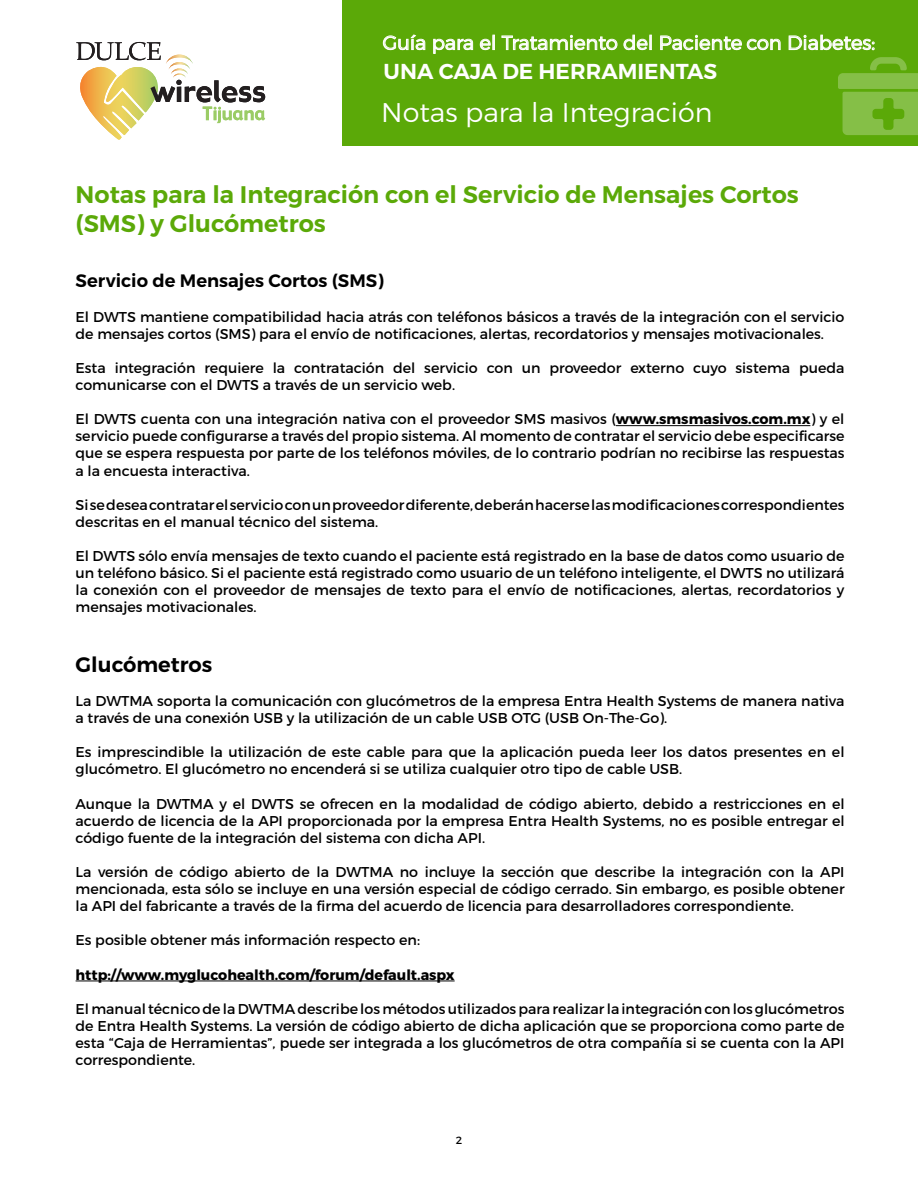
<style>
.page{position:relative;width:918px;height:1188px;background:#fff}
.page>*{position:absolute;margin:0;border:0;box-sizing:border-box;transform-origin:0 0}
.t1{font:300 27px "Montserrat";color:#fff}
.t2{font:600 24px/28.8px "Montserrat";color:#5ba908}
.t3{font:600 21.6px "Montserrat";color:#fff}
.t4{font:600 21px "Montserrat";color:#000}
.t5{font:300 19.5px "Montserrat";color:#fff}
.t6{font:600 18px "Montserrat";color:#000}
.t7{font:14.25px/17.1px "Montserrat";color:#000}
.t8{font:700 14.25px "Montserrat";color:#000}
.t9{font:10.5px "Montserrat";color:#000}
.s1{font-weight:700}
</style>
<div class="page">
<hr style="left:616px;top:425px;width:194px;height:1px;background:#000">
<hr style="left:76px;top:981px;width:379px;height:1px;background:#000">
<div style="left:342px;top:0;width:576px;height:146px;background:#5ba908"></div>
<svg style="left:76px;top:42px;width:189px;height:98px"></svg>
<svg style="left:383px;top:35px;width:42px;height:15px"></svg>
<svg style="left:434px;top:39px;width:39px;height:14px"></svg>
<svg style="left:480px;top:35px;width:15px;height:15px"></svg>
<svg style="left:502px;top:35px;width:115px;height:15px"></svg>
<svg style="left:624px;top:35px;width:27px;height:15px"></svg>
<svg style="left:661px;top:35px;width:119px;height:15px"></svg>
<svg style="left:789px;top:35px;width:85px;height:15px"></svg>
<svg style="left:838px;top:57px;width:80px;height:78px"></svg>
<h3 class="t5" style="left:383px;top:31px;width:494px">Guía para el Tratamiento del Paciente con Diabetes:</h3>
<h3 class="t3" style="left:384px;top:58px;width:335px">UNA CAJA DE HERRAMIENTAS</h3>
<h1 class="t1" style="left:381px;top:95px;width:333px">Notas para la Integración</h1>
<h2 class="t2" style="left:76px;top:180px;width:725px">Notas para la Integración con el Servicio de Mensajes Cortos (SMS) y Glucómetros</h2>
<p class="t6" style="left:76px;top:270px;width:310px">Servicio de Mensajes Cortos (SMS)</p>
<p class="t7" style="left:76px;top:308px;width:770px">El DWTS mantiene compatibilidad hacia atrás con teléfonos básicos a través de la integración con el servicio de mensajes cortos (SMS) para el envío de notificaciones, alertas, recordatorios y mensajes motivacionales.</p>
<p class="t7" style="left:76px;top:359px;width:771px">Esta integración requiere la contratación del servicio con un proveedor externo cuyo sistema pueda comunicarse con el DWTS a través de un servicio web.</p>
<p class="t7" style="left:76px;top:411px;width:771px;text-align:justify">El DWTS cuenta con una integración nativa con el proveedor SMS masivos (<span class="s1">www.smsmasivos.com.mx</span>) y el servicio puede configurarse a través del propio sistema. Al momento de contratar el servicio debe especificarse que se espera respuesta por parte de los teléfonos móviles, de lo contrario podrían no recibirse las respuestas a la encuesta interactiva.</p>
<p class="t7" style="left:76px;top:496px;width:771px">Si se desea contratar el servicio con un proveedor diferente, deberán hacerse las modificaciones correspondientes descritas en el manual técnico del sistema.</p>
<p class="t7" style="left:76px;top:547px;width:770px;text-align:justify">El DWTS sólo envía mensajes de texto cuando el paciente está registrado en la base de datos como usuario de un teléfono básico. Si el paciente está registrado como usuario de un teléfono inteligente, el DWTS no utilizará la conexión con el proveedor de mensajes de texto para el envío de notificaciones, alertas, recordatorios y mensajes motivacionales.</p>
<h3 class="t4" style="left:76px;top:651px;width:138px">Glucómetros</h3>
<p class="t7" style="left:76px;top:692px;width:770px">La DWTMA soporta la comunicación con glucómetros de la empresa Entra Health Systems de manera nativa a través de una conexión USB y la utilización de un cable USB OTG (USB On-The-Go).</p>
<p class="t7" style="left:76px;top:744px;width:770px">Es imprescindible la utilización de este cable para que la aplicación pueda leer los datos presentes en el glucómetro. El glucómetro no encenderá si se utiliza cualquier otro tipo de cable USB.</p>
<p class="t7" style="left:76px;top:795px;width:771px;text-align:justify">Aunque la DWTMA y el DWTS se ofrecen en la modalidad de código abierto, debido a restricciones en el acuerdo de licencia de la API proporcionada por la empresa Entra Health Systems, no es posible entregar el código fuente de la integración del sistema con dicha API.</p>
<p class="t7" style="left:76px;top:863px;width:771px;text-align:justify">La versión de código abierto de la DWTMA no incluye la sección que describe la integración con la API mencionada, esta sólo se incluye en una versión especial de código cerrado. Sin embargo, es posible obtener la API del fabricante a través de la firma del acuerdo de licencia para desarrolladores correspondiente.</p>
<p class="t7" style="left:76px;top:932px;width:346px">Es posible obtener más información respecto en:</p>
<p class="t8" style="left:76px;top:966px;width:381px">http://www.myglucohealth.com/forum/default.aspx</p>
<p class="t7" style="left:76px;top:1000px;width:770px;text-align:justify">El manual técnico de la DWTMA describe los métodos utilizados para realizar la integración con los glucómetros de Entra Health Systems. La versión de código abierto de dicha aplicación que se proporciona como parte de esta “Caja de Herramientas”, puede ser integrada a los glucómetros de otra compañía si se cuenta con la API correspondiente.</p>
<p class="t9" style="left:456px;top:1134px;width:8px">2</p>
</div>
